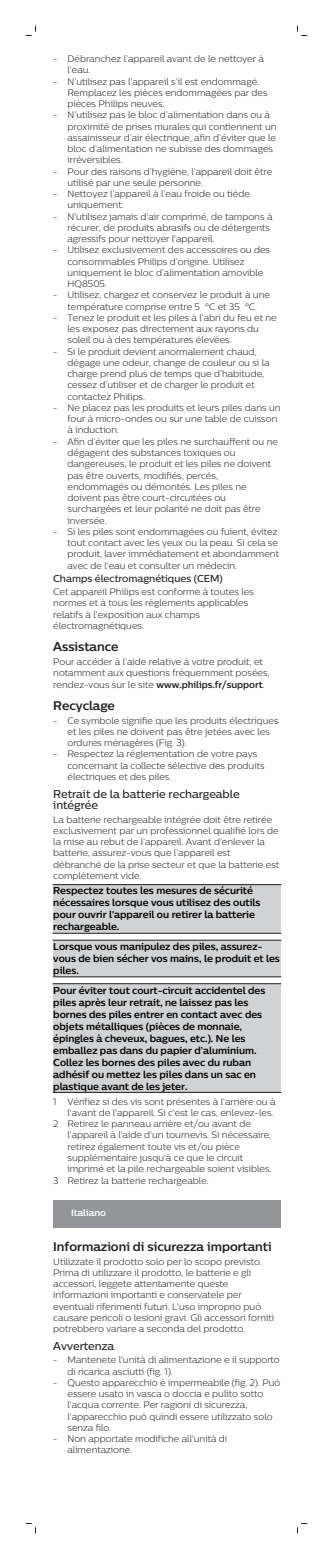
<style>
.page{position:relative;width:333px;height:1559px;background:#fff}
.page>*{position:absolute;margin:0;border:0;box-sizing:border-box;transform-origin:0 0}
.t1{font:700 12.5px "Centrale Sans";color:#231f20}
.t2{font:500 11.25px/11.2px "Centrale Sans";color:#231f20}
.t3{font:700 10px/12px "Centrale Sans";color:#000}
.t4{font:500 10px "Centrale Sans";color:#231f20}
.t5{font:300 9.38px/11.2px "Centrale Sans";color:#231f20}
.t6{font:700 9.38px "Centrale Sans";color:#fff}
.s1{font-weight:700}
</style>
<div class="page">
<div style="left:53px;top:885px;width:227px;height:48px;background:#d1d2d4"></div>
<hr style="left:53px;top:884px;width:228px;height:1px;background:#231f20">
<hr style="left:53px;top:933px;width:228px;height:1px;background:#231f20">
<div style="left:53px;top:940px;width:227px;height:36px;background:#d1d2d4"></div>
<hr style="left:53px;top:939px;width:228px;height:1px;background:#231f20">
<hr style="left:53px;top:976px;width:228px;height:1px;background:#231f20">
<div style="left:53px;top:984px;width:227px;height:108px;background:#d1d2d4"></div>
<hr style="left:53px;top:983px;width:228px;height:1px;background:#231f20">
<hr style="left:53px;top:1092px;width:228px;height:1px;background:#231f20">
<div style="left:53px;top:1200px;width:227px;height:27px;background:#939598"></div>
<svg style="left:25px;top:25px;width:11px;height:11px"></svg>
<svg style="left:297px;top:25px;width:11px;height:11px"></svg>
<svg style="left:297px;top:1523px;width:11px;height:11px"></svg>
<svg style="left:25px;top:1523px;width:11px;height:11px"></svg>
<p class="t5" style="left:67px;top:53px;width:197px;text-indent:-14px">- Débranchez l’appareil avant de le nettoyer à l’eau.</p>
<p class="t5" style="left:67px;top:75px;width:201px;text-indent:-14px">- N’utilisez pas l’appareil s’il est endommagé.<br>Remplacez les pièces endommagées par des pièces Philips neuves.</p>
<p class="t5" style="left:67px;top:109px;width:210px;text-indent:-14px">- N’utilisez pas le bloc d’alimentation dans ou à proximité de prises murales qui contiennent un assainisseur d’air électrique, afin d’éviter que le bloc d’alimentation ne subisse des dommages irréversibles.</p>
<p class="t5" style="left:67px;top:165px;width:206px;text-indent:-14px">- Pour des raisons d’hygiène, l’appareil doit être utilisé par une seule personne.</p>
<p class="t5" style="left:67px;top:188px;width:183px;text-indent:-14px">- Nettoyez l’appareil à l’eau froide ou tiède uniquement.</p>
<p class="t5" style="left:67px;top:210px;width:206px;text-indent:-14px">- N'utilisez jamais d'air comprimé, de tampons à récurer, de produits abrasifs ou de détergents agressifs pour nettoyer l'appareil.</p>
<p class="t5" style="left:67px;top:244px;width:204px;text-indent:-14px">- Utilisez exclusivement des accessoires ou des consommables Philips d’origine. Utilisez uniquement le bloc d’alimentation amovible HQ8505.</p>
<p class="t5" style="left:53px;top:289px;width:218px;text-align:center">- Utilisez, chargez et conservez le produit à une température comprise entre 5 °C et 35 °C.</p>
<p class="t5" style="left:67px;top:312px;width:210px;text-indent:-14px">- Tenez le produit et les piles à l’abri du feu et ne les exposez pas directement aux rayons du soleil ou à des températures élevées.</p>
<p class="t5" style="left:67px;top:345px;width:203px;text-indent:-14px">- Si le produit devient anormalement chaud, dégage une odeur, change de couleur ou si la charge prend plus de temps que d’habitude, cessez d’utiliser et de charger le produit et contactez Philips.</p>
<p class="t5" style="left:67px;top:402px;width:214px;text-indent:-14px">- Ne placez pas les produits et leurs piles dans un four à micro-ondes ou sur une table de cuisson à induction.</p>
<p class="t5" style="left:67px;top:435px;width:211px;text-indent:-14px">- Afin d’éviter que les piles ne surchauffent ou ne dégagent des substances toxiques ou dangereuses, le produit et les piles ne doivent pas être ouverts, modifiés, percés, endommagés ou démontés. Les piles ne doivent pas être court-circuitées ou surchargées et leur polarité ne doit pas être inversée.</p>
<p class="t5" style="left:67px;top:525px;width:213px;text-indent:-14px">- Si les piles sont endommagées ou fuient, évitez tout contact avec les yeux ou la peau. Si cela se produit, laver immédiatement et abondamment avec de l'eau et consulter un médecin.</p>
<p class="t4" style="left:53px;top:572px;width:170px">Champs électromagnétiques (CEM)</p>
<p class="t5" style="left:53px;top:586px;width:202px">Cet appareil Philips est conforme à toutes les normes et à tous les règlements applicables relatifs à l'exposition aux champs électromagnétiques.</p>
<h1 class="t1" style="left:53px;top:639px;width:67px">Assistance</h1>
<p class="t5" style="left:53px;top:656px;width:217px">Pour accéder à l’aide relative à votre produit, et notamment aux questions fréquemment posées, rendez-vous sur le site <span class="s1">www.philips.fr/support</span>.</p>
<h1 class="t1" style="left:53px;top:697px;width:63px">Recyclage</h1>
<p class="t5" style="left:67px;top:714px;width:212px;text-indent:-14px">- Ce symbole signifie que les produits électriques et les piles ne doivent pas être jetées avec les ordures ménagères (Fig. 3).</p>
<p class="t5" style="left:67px;top:748px;width:198px;text-indent:-14px">- Respectez la réglementation de votre pays concernant la collecte sélective des produits électriques et des piles.</p>
<p class="t2" style="left:53px;top:788px;width:187px">Retrait de la batterie rechargeable intégrée</p>
<p class="t5" style="left:53px;top:813px;width:227px">La batterie rechargeable intégrée doit être retirée exclusivement par un professionnel qualifié lors de la mise au rebut de l’appareil. Avant d’enlever la batterie, assurez-vous que l’appareil est débranché de la prise secteur et que la batterie est complètement vide.</p>
<p class="t3" style="left:53px;top:884px;width:208px">Respectez toutes les mesures de sécurité nécessaires lorsque vous utilisez des outils pour ouvrir l'appareil ou retirer la batterie rechargeable.</p>
<p class="t3" style="left:53px;top:940px;width:228px">Lorsque vous manipulez des piles, assurez&shy;vous de bien sécher vos mains, le produit et les piles.</p>
<p class="t3" style="left:53px;top:983px;width:213px">Pour éviter tout court-circuit accidentel des piles après leur retrait, ne laissez pas les bornes des piles entrer en contact avec des objets métalliques (pièces de monnaie, épingles à cheveux, bagues, etc.). Ne les emballez pas dans du papier d’aluminium.<br>Collez les bornes des piles avec du ruban adhésif ou mettez les piles dans un sac en plastique avant de les jeter.</p>
<p class="t5" style="left:53px;top:1095px;width:223px">1 Vérifiez si des vis sont présentes à l'arrière ou à</p>
<p class="t5" style="left:67px;top:1106px;width:207px">l'avant de l'appareil. Si c'est le cas, enlevez-les.</p>
<p class="t5" style="left:53px;top:1118px;width:199px">2 Retirez le panneau arrière et/ou avant de</p>
<p class="t5" style="left:67px;top:1129px;width:205px">l'appareil à l'aide d'un tournevis. Si nécessaire,</p>
<p class="t5" style="left:67px;top:1140px;width:173px">retirez également toute vis et/ou pièce</p>
<p class="t5" style="left:67px;top:1151px;width:177px">supplémentaire jusqu'à ce que le circuit</p>
<p class="t5" style="left:67px;top:1163px;width:205px">imprimé et la pile rechargeable soient visibles.</p>
<p class="t5" style="left:53px;top:1174px;width:157px">3 Retirez la batterie rechargeable.</p>
<p class="t6" style="left:71px;top:1206px;width:36px">Italiano</p>
<h1 class="t1" style="left:53px;top:1238px;width:219px">Informazioni di sicurezza importanti</h1>
<p class="t5" style="left:53px;top:1255px;width:222px">Utilizzate il prodotto solo per lo scopo previsto.<br>Prima di utilizzare il prodotto, le batterie e gli accessori, leggete attentamente queste informazioni importanti e conservatele per eventuali riferimenti futuri. L'uso improprio può causare pericoli o lesioni gravi. Gli accessori forniti potrebbero variare a seconda del prodotto.</p>
<p class="t2" style="left:53px;top:1340px;width:62px">Avvertenza</p>
<p class="t5" style="left:67px;top:1354px;width:213px;text-indent:-14px">- Mantenete l'unità di alimentazione e il supporto di ricarica asciutti (fig. 1).</p>
<p class="t5" style="left:67px;top:1376px;width:214px;text-indent:-14px">- Questo apparecchio è impermeabile (fig. 2). Può essere usato in vasca o doccia e pulito sotto l'acqua corrente. Per ragioni di sicurezza, l'apparecchio può quindi essere utilizzato solo senza filo.</p>
<p class="t5" style="left:67px;top:1432px;width:161px;text-indent:-14px">- Non apportate modifiche all'unità di alimentazione.</p>
</div>
